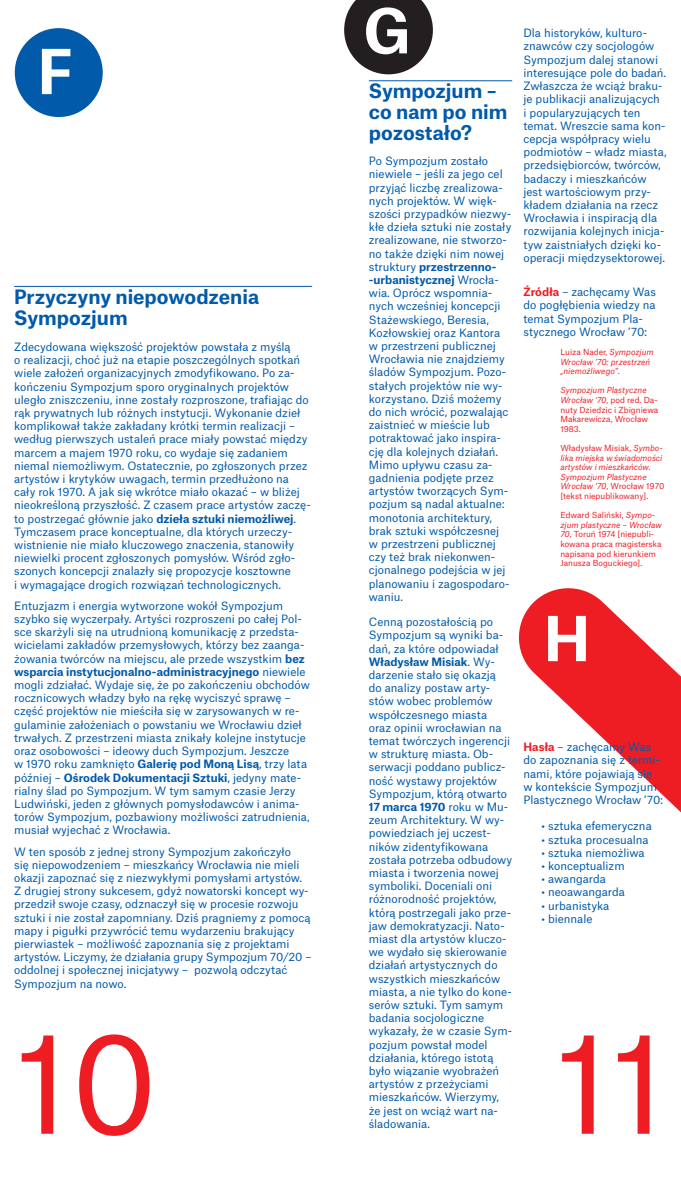
<style>
.page{position:relative;width:681px;height:1191px;background:#fff}
.page>*{position:absolute;margin:0;border:0;box-sizing:border-box;transform-origin:0 0}
.t1{font:132px "Atlas Grotesk";color:#ee1d23}
.t2{font:700 59.2px "Atlas Grotesk";color:#fff}
.t3{font:700 19px/21px "Atlas Grotesk";color:#015aaa}
.t4{font:11px/13.2px "Atlas Grotesk";color:#015aaa}
.t5{font:8px/9.6px "Atlas Grotesk";color:#ee1d23}
.t6{font:italic 8px/9.6px "Atlas Grotesk";color:#ee1d23}
.s1{font-weight:700;color:#ee1d23}
.s2{font-style:normal}
.s3{font-style:italic}
.s4{font-weight:700}
</style>
<div class="page">
<div style="left:15px;top:28px;width:88px;height:89px;background:#015aaa;border-radius:50%"></div>
<svg style="left:344px;top:0;width:88px;height:74px;background:#444141"></svg>
<svg style="left:519px;top:588px;width:161px;height:224px;fill:#ee1d23"></svg>
<hr style="left:14px;top:286px;width:298px;height:1px;background:#015aaa">
<hr style="left:369px;top:81px;width:143px;height:1px;background:#015aaa">
<h2 class="t2" style="left:363px;top:-18px;width:49px">G</h2>
<p class="t4" style="left:523px;top:25px;width:145px">Dla historyków, kulturo&shy;znawców czy socjologów<br>Sympozjum dalej stanowi interesujące pole do badań.<br>Zwłaszcza że wciąż braku&shy;je publikacji analizujących<br>i popularyzujących ten temat. Wreszcie sama kon&shy;cepcja współpracy wielu podmiotów – władz miasta, przedsiębiorców, twórców, badaczy i mieszkańców jest wartościowym przy&shy;kładem działania na rzecz<br>Wrocławia i inspiracją dla rozwijania kolejnych inicja&shy;tyw zaistniałych dzięki ko&shy;operacji międzysektorowej.</p>
<p class="t4" style="left:523px;top:284px;width:134px"><span class="s1">Źródła</span> – zachęcamy Was do pogłębienia wiedzy na temat Sympozjum Pla&shy;stycznego Wrocław ’70:</p>
<p class="t6" style="left:560px;top:346px;width:95px"><span class="s2">Luiza Nader,</span> Sympozjum<br>Wrocław ’70: przestrzeń „niemożliwego”<span class="s2">.</span></p>
<p class="t5" style="left:560px;top:385px;width:99px"><span class="s3">Sympozjum Plastyczne<br>Wrocław ‘70</span>, pod red. Da&shy;nuty Dziedzic i Zbigniewa<br>Makarewicza, Wrocław<br>1983.</p>
<p class="t6" style="left:560px;top:442px;width:105px"><span class="s2">Władysław Misiak,</span> Symbo&shy;lika miejska w świadomości artystów i mieszkańców.<br>Sympozjum Plastyczne<br>Wrocław ‘70<span class="s2">, Wrocław 1970 [tekst niepublikowany].</span></p>
<p class="t5" style="left:560px;top:509px;width:103px">Edward Saliński, <span class="s3">Sympo&shy;zjum plastyczne – Wrocław<br>70</span>, Toruń 1974 [niepubli&shy;kowana praca magisterska napisana pod kierunkiem<br>Janusza Boguckiego].</p>
<h2 class="t2" style="left:37px;top:23px;width:37px">F</h2>
<h3 class="t3" style="left:369px;top:78px;width:140px">Sympozjum – co nam po nim pozostało?</h3>
<p class="t4" style="left:369px;top:153px;width:144px">Po Sympozjum zostało niewiele – jeśli za jego cel przyjąć liczbę zrealizowa&shy;nych projektów. W więk&shy;szości przypadków niezwy&shy;kłe dzieła sztuki nie zostały zrealizowane, nie stworzo&shy;no także dzięki nim nowej struktury <span class="s4">przestrzenno--urbanistycznej</span> Wrocła&shy;wia. Oprócz wspomnia&shy;nych wcześniej koncepcji<br>Stażewskiego, Beresia,<br>Kozłowskiej oraz Kantora w przestrzeni publicznej<br>Wrocławia nie znajdziemy śladów Sympozjum. Pozo&shy;stałych projektów nie wy&shy;korzystano. Dziś możemy do nich wrócić, pozwalając zaistnieć w mieście lub potraktować jako inspira&shy;cję dla kolejnych działań.<br>Mimo upływu czasu za&shy;gadnienia podjęte przez artystów tworzących Sym&shy;pozjum są nadal aktualne: monotonia architektury, brak sztuki współczesnej<br>w przestrzeni publicznej czy też brak niekonwen&shy;cjonalnego podejścia w jej planowaniu i zagospodaro&shy;waniu.</p>
<p class="t4" style="left:369px;top:614px;width:145px">Cenną pozostałością po<br>Sympozjum są wyniki ba&shy;dań, za które odpowiadał<br><span class="s4">Władysław Misiak</span>. Wy&shy;darzenie stało się okazją<br>do analizy postaw arty&shy;stów wobec problemów współczesnego miasta oraz opinii wrocławian na temat twórczych ingerencji w strukturę miasta. Ob&shy;serwacji poddano publicz&shy;ność wystawy projektów<br>Sympozjum, którą otwarto<br><span class="s4">17 marca 1970</span> roku w Mu&shy;zeum Architektury. W wy&shy;powiedziach jej uczest&shy;ników zidentyfikowana została potrzeba odbudowy miasta i tworzenia nowej symboliki. Doceniali oni różnorodność projektów, którą postrzegali jako prze&shy;jaw demokratyzacji. Nato&shy;miast dla artystów kluczo&shy;we wydało się skierowanie działań artystycznych do wszystkich mieszkańców miasta, a nie tylko do kone&shy;serów sztuki. Tym samym badania socjologiczne wykazały, że w czasie Sym&shy;pozjum powstał model działania, którego istotą było wiązanie wyobrażeń artystów z przeżyciami mieszkańców. Wierzymy, że jest on wciąż wart na&shy;śladowania.</p>
<h3 class="t3" style="left:14px;top:284px;width:246px">Przyczyny niepowodzenia<br>Sympozjum</h3>
<p class="t4" style="left:14px;top:339px;width:298px">Zdecydowana większość projektów powstała z myślą<br>o realizacji, choć już na etapie poszczególnych spotkań wiele założeń organizacyjnych zmodyfikowano. Po za&shy;kończeniu Sympozjum sporo oryginalnych projektów uległo zniszczeniu, inne zostały rozproszone, trafiając do rąk prywatnych lub różnych instytucji. Wykonanie dzieł komplikował także zakładany krótki termin realizacji – według pierwszych ustaleń prace miały powstać między marcem a majem 1970 roku, co wydaje się zadaniem niemal niemożliwym. Ostatecznie, po zgłoszonych przez artystów i krytyków uwagach, termin przedłużono na cały rok 1970. A jak się wkrótce miało okazać – w bliżej nieokreśloną przyszłość. Z czasem prace artystów zaczę&shy;to postrzegać głównie jako <span class="s4">dzieła sztuki niemożliwej</span>.<br>Tymczasem prace konceptualne, dla których urzeczy&shy;wistnienie nie miało kluczowego znaczenia, stanowiły niewielki procent zgłoszonych pomysłów. Wśród zgło&shy;szonych koncepcji znalazły się propozycje kosztowne<br>i wymagające drogich rozwiązań technologicznych.</p>
<p class="t4" style="left:14px;top:598px;width:297px">Entuzjazm i energia wytworzone wokół Sympozjum szybko się wyczerpały. Artyści rozproszeni po całej Pol&shy;sce skarżyli się na utrudnioną komunikację z przedsta&shy;wicielami zakładów przemysłowych, którzy bez zaanga&shy;żowania twórców na miejscu, ale przede wszystkim <span class="s4">bez wsparcia instytucjonalno-administracyjnego</span> niewiele mogli zdziałać. Wydaje się, że po zakończeniu obchodów rocznicowych władzy było na rękę wyciszyć sprawę – część projektów nie mieściła się w zarysowanych w re&shy;gulaminie założeniach o powstaniu we Wrocławiu dzieł trwałych. Z przestrzeni miasta znikały kolejne instytucje oraz osobowości – ideowy duch Sympozjum. Jeszcze<br>w 1970 roku zamknięto <span class="s4">Galerię pod Moną Lisą</span>, trzy lata później – <span class="s4">Ośrodek Dokumentacji Sztuki</span>, jedyny mate&shy;rialny ślad po Sympozjum. W tym samym czasie Jerzy Ludwiński, jeden z głównych pomysłodawców i anima&shy;torów Sympozjum, pozbawiony możliwości zatrudnienia, musiał wyjechać z Wrocławia.</p>
<p class="t4" style="left:14px;top:843px;width:298px">W ten sposób z jednej strony Sympozjum zakończyło<br>się niepowodzeniem – mieszkańcy Wrocławia nie mieli okazji zapoznać się z niezwykłymi pomysłami artystów.<br>Z drugiej strony sukcesem, gdyż nowatorski koncept wy&shy;przedził swoje czasy, odznaczył się w procesie rozwoju sztuki i nie został zapomniany. Dziś pragniemy z pomocą mapy i pigułki przywrócić temu wydarzeniu brakujący pierwiastek – możliwość zapoznania się z projektami artystów. Liczymy, że działania grupy Sympozjum 70/20 – oddolnej i społecznej inicjatywy – pozwolą odczytać Sympozjum na nowo.</p>
<h2 class="t2" style="left:543px;top:590px;width:48px">H</h2>
<p class="t4" style="left:523px;top:739px;width:141px"><span class="s1">Hasła</span> – zachęcamy Was do zapoznania się z termi&shy;nami, które pojawiają się w kontekście Sympozjum<br>Plastycznego Wrocław ’70:</p>
<p class="t4" style="left:541px;top:818px;width:112px">• sztuka efemeryczna</p>
<p class="t4" style="left:541px;top:831px;width:109px">• sztuka procesualna</p>
<p class="t4" style="left:541px;top:845px;width:105px">• sztuka niemożliwa</p>
<p class="t4" style="left:541px;top:858px;width:85px">• konceptualizm</p>
<p class="t4" style="left:541px;top:871px;width:66px">• awangarda</p>
<p class="t4" style="left:541px;top:884px;width:85px">• neoawangarda</p>
<p class="t4" style="left:541px;top:897px;width:69px">• urbanistyka</p>
<p class="t4" style="left:541px;top:911px;width:52px">• biennale</p>
<h1 class="t1" style="left:14px;top:977px;width:146px">10</h1>
<h1 class="t1" style="left:554px;top:977px;width:113px">11</h1>
</div>
